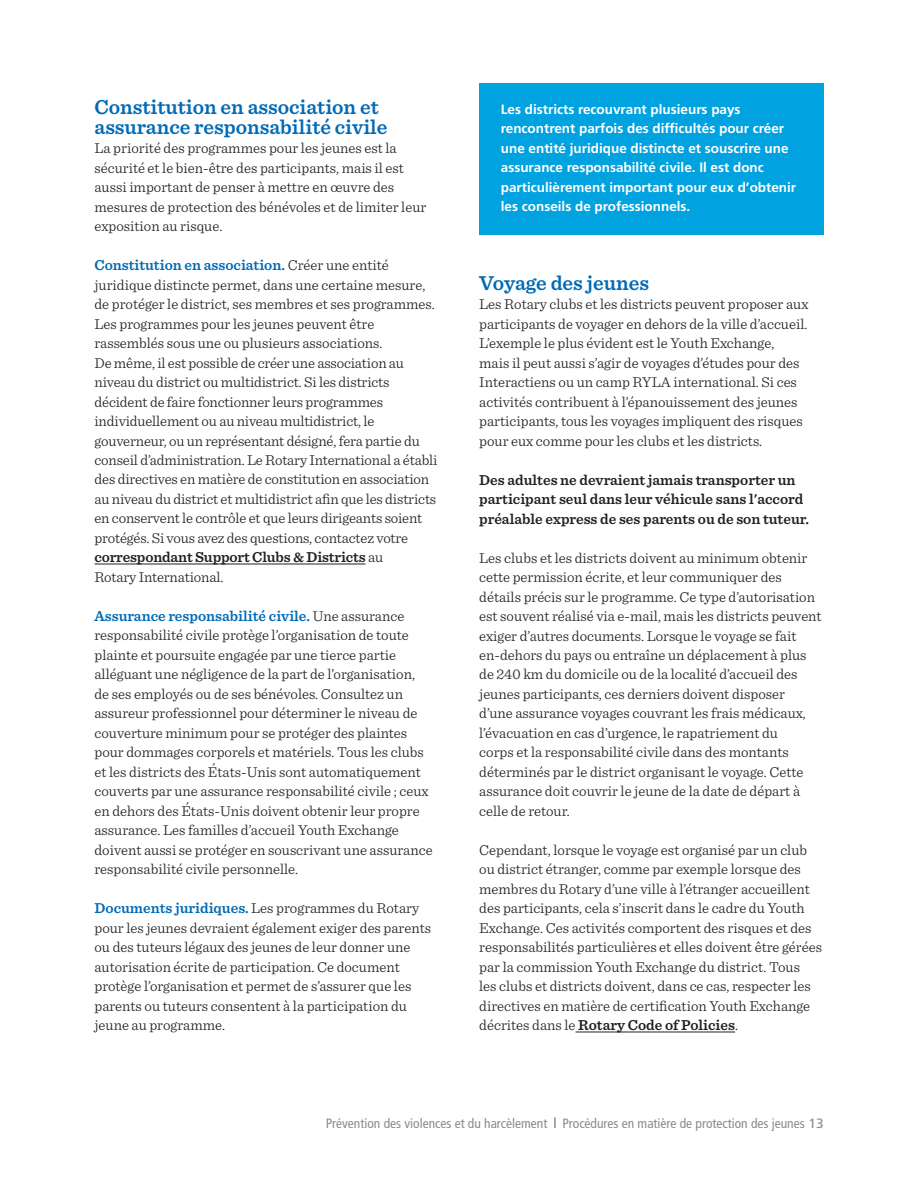
<style>
.page{position:relative;width:918px;height:1188px;background:#fff}
.page>*{position:absolute;margin:0;border:0;box-sizing:border-box;transform-origin:0 0}
.t1{font:600 21px/19.5px "Sentinel";color:#016ab6}
.t2{font:300 15px/19.5px "Sentinel";color:#231f20}
.t3{font:600 15px/19.5px "Sentinel";color:#231f20}
.t4{font:700 13.5px/19.5px "Frutiger LT Std";color:#fff}
.t5{font:condensed 13.5px "Frutiger LT Std";color:#898b8e}
.s1{font-weight:600;color:#016ab6}
.s2{font-weight:600}
.s3{font-stretch:normal}
</style>
<div class="page">
<svg style="left:554px;top:1118px;width:2px;height:10px"></svg>
<hr style="left:94px;top:564px;width:272px;height:1px;background:#231f20">
<div style="left:479px;top:84px;width:345px;height:151px;background:#00a2e0"></div>
<hr style="left:576px;top:1032px;width:159px;height:1px;background:#231f20">
<h1 class="t1" style="left:94px;top:96px;width:295px">Constitution en association et assurance responsabilité civile</h1>
<p class="t2" style="left:94px;top:137px;width:333px">La priorité des programmes pour les jeunes est la sécurité et le bien-être des participants, mais il est aussi important de penser à mettre en œuvre des mesures de protection des bénévoles et de limiter leur exposition au risque.</p>
<p class="t2" style="left:94px;top:254px;width:345px"><span class="s1">Constitution en association.</span> Créer une entité juridique distincte permet, dans une certaine mesure, de protéger le district, ses membres et ses programmes.<br>Les programmes pour les jeunes peuvent être rassemblés sous une ou plusieurs associations.<br>De même, il est possible de créer une association au niveau du district ou multidistrict. Si les districts décident de faire fonctionner leurs programmes individuellement ou au niveau multidistrict, le gouverneur, ou un représentant désigné, fera partie du conseil d’administration. Le Rotary International a établi des directives en matière de constitution en association au niveau du district et multidistrict afin que les districts en conservent le contrôle et que leurs dirigeants soient protégés. Si vous avez des questions, contactez votre <span class="s2">correspondant Support Clubs &amp; Districts</span> au<br>Rotary International.</p>
<p class="t2" style="left:94px;top:605px;width:340px"><span class="s1">Assurance responsabilité civile.</span> Une assurance responsabilité civile protège l’organisation de toute plainte et poursuite engagée par une tierce partie alléguant une négligence de la part de l’organisation, de ses employés ou de ses bénévoles. Consultez un assureur professionnel pour déterminer le niveau de couverture minimum pour se protéger des plaintes pour dommages corporels et matériels. Tous les clubs et les districts des États-Unis sont automatiquement couverts par une assurance responsabilité civile ; ceux en dehors des États-Unis doivent obtenir leur propre assurance. Les familles d’accueil Youth Exchange doivent aussi se protéger en souscrivant une assurance responsabilité civile personnelle.</p>
<p class="t2" style="left:94px;top:898px;width:338px"><span class="s1">Documents juridiques.</span> Les programmes du Rotary pour les jeunes devraient également exiger des parents ou des tuteurs légaux des jeunes de leur donner une autorisation écrite de participation. Ce document protège l’organisation et permet de s’assurer que les parents ou tuteurs consentent à la participation du jeune au programme.</p>
<p class="t4" style="left:501px;top:100px;width:297px">Les districts recouvrant plusieurs pays rencontrent parfois des difficultés pour créer une entité juridique distincte et souscrire une assurance responsabilité civile. Il est donc particulièrement important pour eux d’obtenir les conseils de professionnels.</p>
<h1 class="t1" style="left:479px;top:272px;width:171px">Voyage des jeunes</h1>
<p class="t2" style="left:479px;top:293px;width:331px">Les Rotary clubs et les districts peuvent proposer aux participants de voyager en dehors de la ville d’accueil.<br>L’exemple le plus évident est le Youth Exchange,<br>mais il peut aussi s’agir de voyages d’études pour des Interactiens ou un camp RYLA international. Si ces activités contribuent à l’épanouissement des jeunes participants, tous les voyages impliquent des risques pour eux comme pour les clubs et les districts.</p>
<p class="t3" style="left:479px;top:469px;width:331px">Des adultes ne devraient jamais transporter un participant seul dans leur véhicule sans l'accord préalable express de ses parents ou de son tuteur.</p>
<p class="t2" style="left:479px;top:547px;width:344px">Les clubs et les districts doivent au minimum obtenir cette permission écrite, et leur communiquer des détails précis sur le programme. Ce type d’autorisation est souvent réalisé via e-mail, mais les districts peuvent exiger d’autres documents. Lorsque le voyage se fait en-dehors du pays ou entraîne un déplacement à plus de 240 km du domicile ou de la localité d’accueil des jeunes participants, ces derniers doivent disposer d’une assurance voyages couvrant les frais médicaux, l’évacuation en cas d’urgence, le rapatriement du<br>corps et la responsabilité civile dans des montants déterminés par le district organisant le voyage. Cette assurance doit couvrir le jeune de la date de départ à celle de retour.</p>
<p class="t2" style="left:479px;top:839px;width:344px">Cependant, lorsque le voyage est organisé par un club ou district étranger, comme par exemple lorsque des membres du Rotary d’une ville à l’étranger accueillent des participants, cela s’inscrit dans le cadre du Youth Exchange. Ces activités comportent des risques et des responsabilités particulières et elles doivent être gérées par la commission Youth Exchange du district. Tous<br>les clubs et districts doivent, dans ce cas, respecter les directives en matière de certification Youth Exchange décrites dans le <span class="s2">Rotary Code of Policies</span>.</p>
<p class="t5" style="left:326px;top:1115px;width:499px">Prévention des violences et du harcèlement Procédures en matière de protection des jeunes <span class="s3">13</span></p>
</div>
